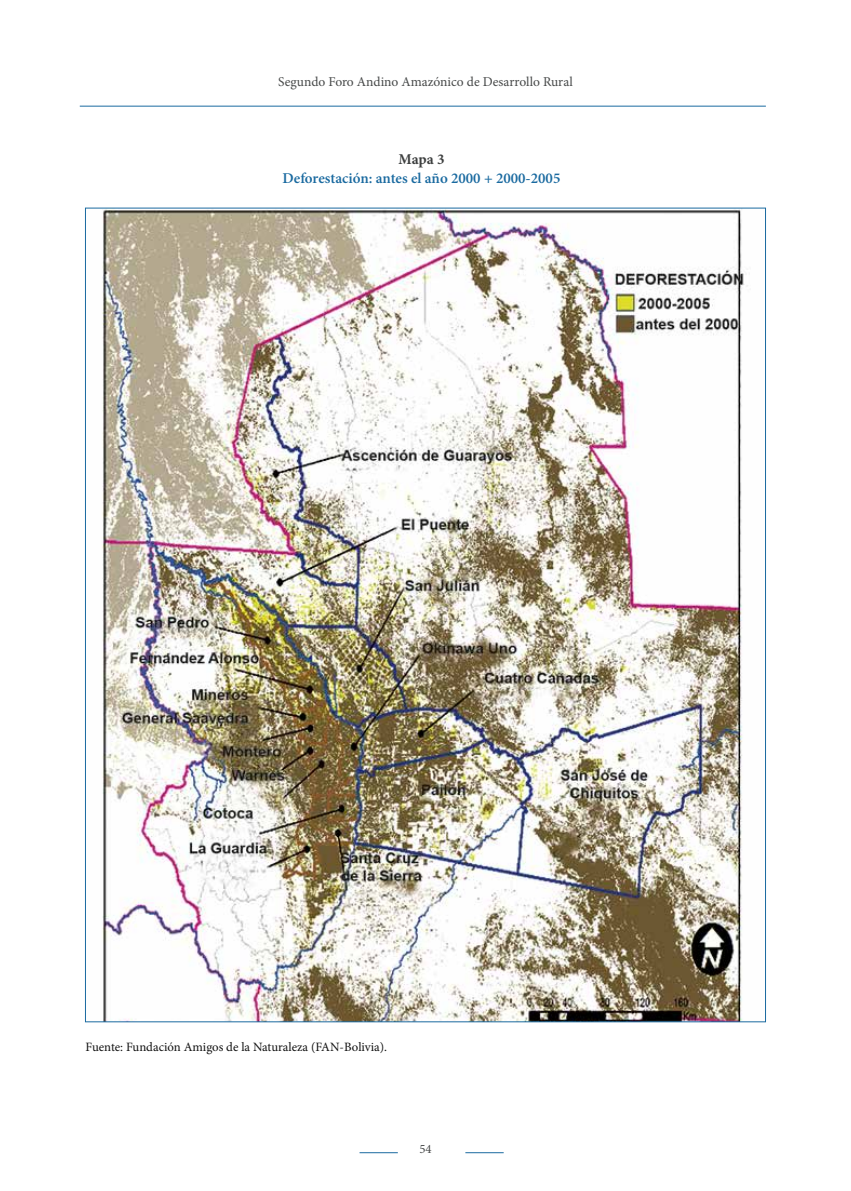
<style>
.page{position:relative;width:851px;height:1191px;background:#fff}
.page>*{position:absolute;margin:0;border:0;box-sizing:border-box;transform-origin:0 0}
.t1{font:600 15px "Minion Pro";color:#1a6aa0}
.t2{font:700 15px "Minion Pro";color:#3d3f3f}
.t3{font:13.5px "Minion Pro";color:#474949}
.t4{font:12.75px "Minion Pro";color:#121212}
.t5{font:12.75px "Minion Pro";color:#474949}
</style>
<div class="page">
<hr style="left:80px;top:106px;width:685px;height:1px;background:#1a6aa0">
<hr style="left:359px;top:1152px;width:39px;height:1px;background:#1a6aa0">
<hr style="left:465px;top:1152px;width:38px;height:1px;background:#1a6aa0">
<img style="left:102px;top:210px;width:646px;height:810px">
<p class="t3" style="left:278px;top:73px;width:296px">Segundo Foro Andino Amazónico de Desarrollo Rural</p>
<p class="t2" style="left:398px;top:148px;width:48px">Mapa 3</p>
<p class="t1" style="left:282px;top:168px;width:279px">Deforestación: antes el año 2000 + 2000-2005</p>
<p class="t4" style="left:86px;top:1038px;width:303px">Fuente: Fundación Amigos de la Naturaleza (FAN-Bolivia).</p>
<p class="t5" style="left:419px;top:1140px;width:14px">54</p>
</div>
